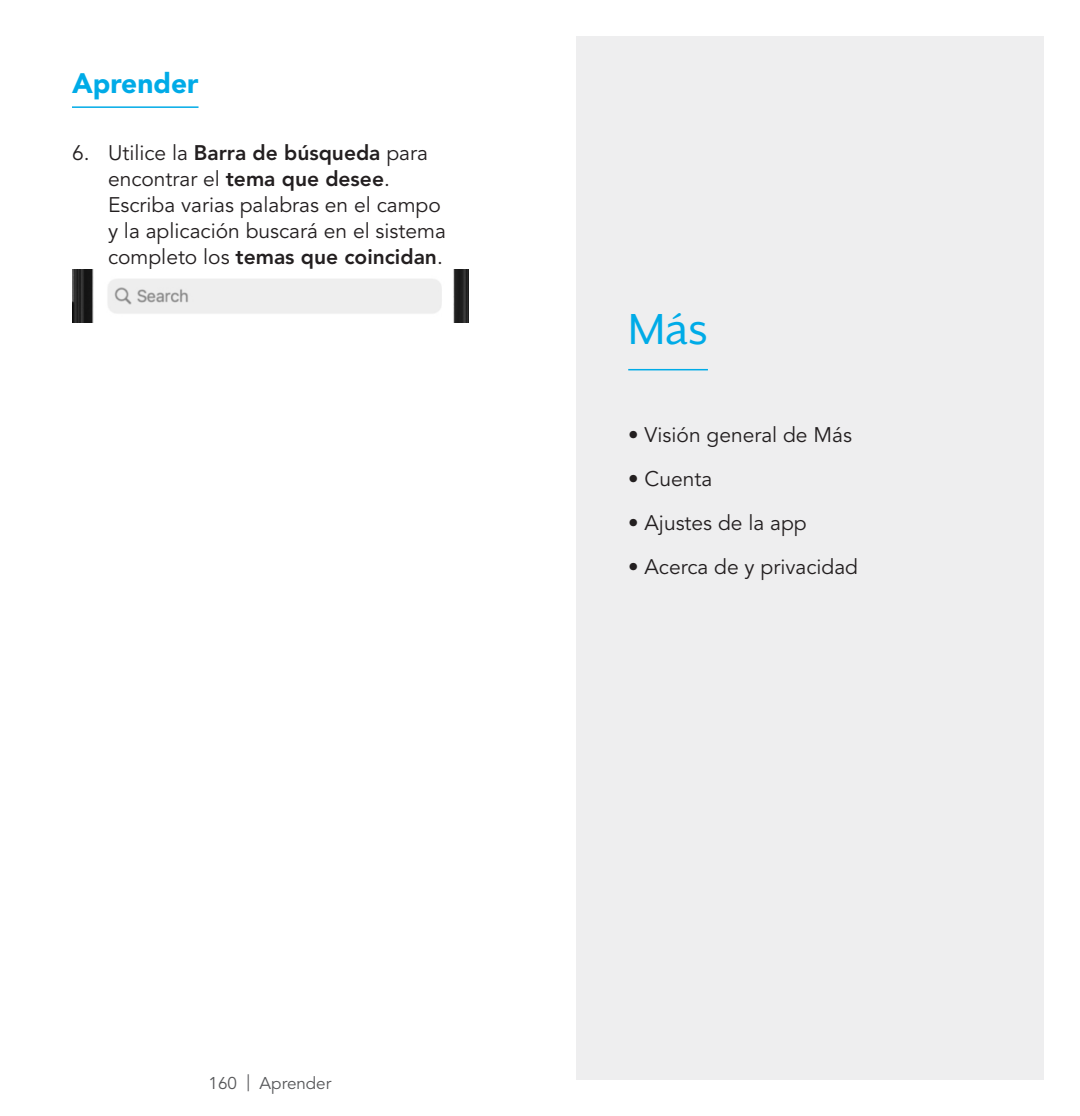
<style>
.page{position:relative;width:1080px;height:1116px;background:#fff}
.page>*{position:absolute;margin:0;border:0;box-sizing:border-box;transform-origin:0 0}
.Headline_1{font:50px "Mr Eaves XL San OT";color:#00abe7}
.Page_Headline{font:28px "Avenir LT SLI Std Black";color:#00abe7}
.Sections{font:21px/26px "Avenir LT SLI Std Book";color:#231f20}
.t1{font:17px "Avenir LT SLI Std Book";color:#57585a}
.s1{font-family:"Avenir LT SLI Std Heavy"}
</style>
<div class="page">
<div style="left:576px;top:36px;width:468px;height:1044px;background:#eeeeef"></div>
<hr style="left:628px;top:369px;width:80px;height:1px;background:#00abe7">
<img style="left:72px;top:269px;width:396px;height:53px">
<hr style="left:72px;top:106px;width:127px;height:2px;background:#00abe7">
<p class="Page_Headline" style="left:72px;top:66px;width:128px">Aprender</p>
<p class="Sections" style="left:108px;top:140px;width:339px;text-indent:-36px">6. Utilice la <span class="s1">Barra de búsqueda</span> para encontrar el <span class="s1">tema que desee</span>.<br>Escriba varias palabras en el campo y la aplicación buscará en el sistema completo los <span class="s1">temas que coincidan</span>.</p>
<p class="Headline_1" style="left:628px;top:302px;width:81px">Más</p>
<p class="Sections" style="left:628px;top:422px;width:225px">• Visión general de Más</p>
<p class="Sections" style="left:628px;top:466px;width:86px">• Cuenta</p>
<p class="Sections" style="left:628px;top:510px;width:180px">• Ajustes de la app</p>
<p class="Sections" style="left:628px;top:554px;width:231px">• Acerca de y privacidad</p>
<p class="t1" style="left:209px;top:1073px;width:124px">160 | Aprender</p>
</div>
